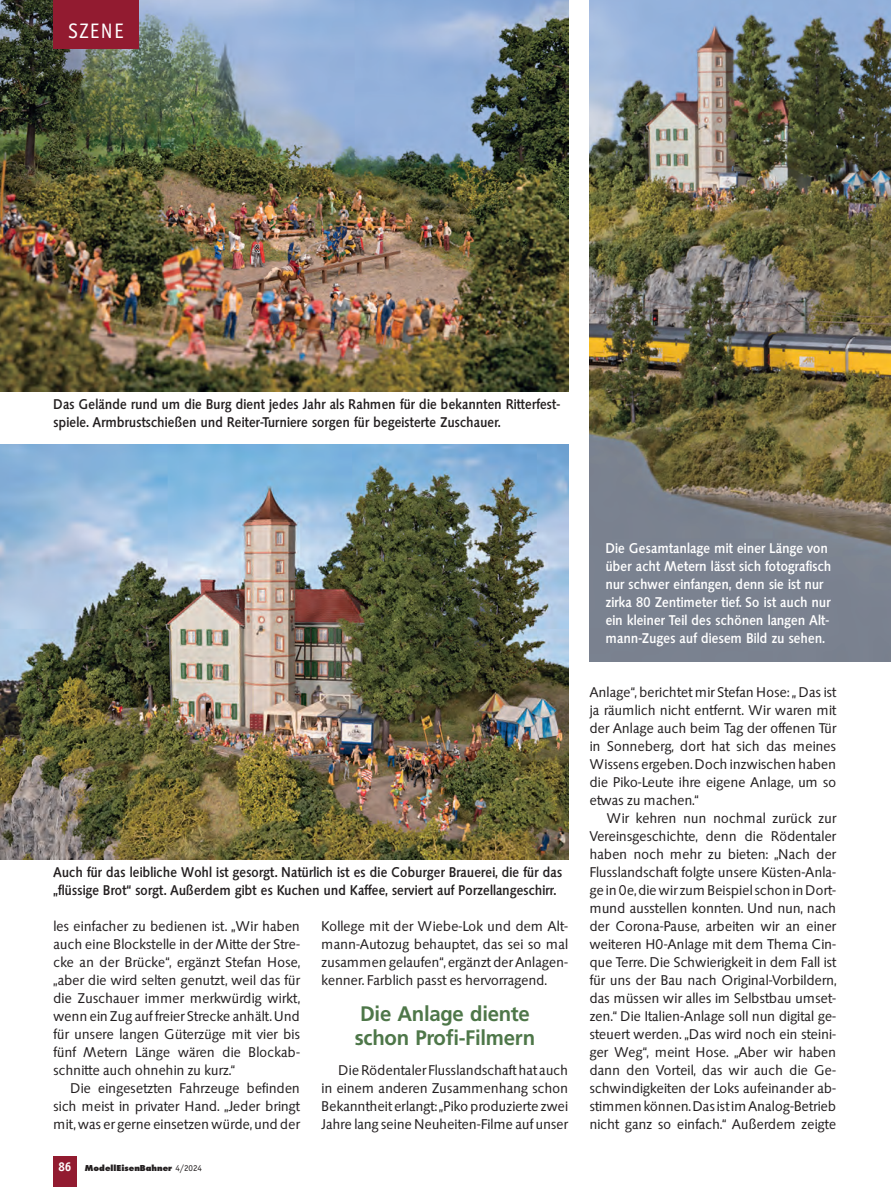
<style>
.page{position:relative;width:891px;height:1187px;background:#fff}
.page>*{position:absolute;margin:0;border:0;box-sizing:border-box;transform-origin:0 0}
.t1{font:700 21px/24px "Frutiger LT Std";letter-spacing:-.015em;color:#4e7749}
.t2{font:21px "Officina Sans ITC Pro";letter-spacing:.07em;color:#fff}
.t3{font:14.7px/18px "Saxony Serial";letter-spacing:-.015em;color:#231f20;text-align:justify}
.t4{font:500 14.7px/18px "Saxony Serial";letter-spacing:-.015em;color:#231f20;scale:.9 1}
.t5{font:500 14.7px/18px "Saxony Serial";letter-spacing:-.015em;color:#fff;scale:.9 1}
.t6{font:800 7.95px "Futura Std";color:#231f20}
.s1{font-family:"Officina Sans ITC Pro";font-weight:700;font-size:12.75px;color:#fff}
.s2{font-family:"Officina Sans ITC Pro";font-weight:400;font-size:9px}
</style>
<div class="page">
<div style="left:53px;top:1156px;width:24px;height:31px;background:#921b30"></div>
<img style="left:0;top:0;width:568px;height:391px">
<div style="left:53px;top:0;width:85px;height:49px;background:#921b30"></div>
<img style="left:0;top:445px;width:568px;height:414px">
<img style="left:589px;top:0;width:301px;height:661px">
<h1 class="t2" style="left:68px;top:19px;width:57px">SZENE</h1>
<p class="t4" style="left:53px;top:395px;width:564px">Das Gelände rund um die Burg dient jedes Jahr als Rahmen für die bekannten Ritterfest&shy;spiele. Armbrustschießen und Reiter-Turniere sorgen für begeisterte Zuschauer.</p>
<p class="t4" style="left:53px;top:863px;width:567px">Auch für das leibliche Wohl ist gesorgt. Natürlich ist es die Coburger Brauerei, die für das „flüssige Brot“ sorgt. Außerdem gibt es Kuchen und Kaffee, serviert auf Porzellangeschirr.</p>
<p class="t3" style="left:53px;top:917px;width:248px">les einfacher zu bedienen ist. „Wir haben auch eine Blockstelle in der Mitte der Stre&shy;cke an der Brücke“, ergänzt Stefan Hose, „aber die wird selten genutzt, weil das für die Zuschauer immer merkwürdig wirkt, wenn ein Zug auf freier Strecke anhält. Und für unsere langen Güterzüge mit vier bis fünf Metern Länge wären die Blockab&shy;schnitte auch ohnehin zu kurz.“</p>
<p class="t3" style="left:53px;top:1079px;width:248px;text-indent:17px">Die eingesetzten Fahrzeuge befinden sich meist in privater Hand. „Jeder bringt mit, was er gerne einsetzen würde, und der</p>
<p class="t3" style="left:321px;top:917px;width:248px">Kollege mit der Wiebe-Lok und dem Alt&shy;mann-Autozug behauptet, das sei so mal zusammen gelaufen“, ergänzt der Anlagen&shy;kenner. Farblich passt es hervorragend.</p>
<h1 class="t1" style="left:355px;top:1002px;width:182px">Die Anlage diente schon Profi-Filmern</h1>
<p class="t3" style="left:321px;top:1061px;width:248px;text-indent:17px">Die Rödentaler Flusslandschaft hat auch in einem anderen Zusammenhang schon Bekanntheit erlangt: „Piko produzierte zwei Jahre lang seine Neuheiten-Filme auf unser</p>
<p class="t6" style="left:58px;top:1163px;width:145px"><span class="s1">86</span> ModellEisenBahner <span class="s2">4/2024</span></p>
<p class="t5" style="left:605px;top:539px;width:252px">Die Gesamtanlage mit einer Länge von über acht Metern lässt sich fotografisch nur schwer einfangen, denn sie ist nur zirka 80 Zentimeter tief. So ist auch nur ein kleiner Teil des schönen langen Alt&shy;mann-Zuges auf diesem Bild zu sehen.</p>
<p class="t3" style="left:589px;top:683px;width:248px">Anlage“, berichtet mir Stefan Hose: „ Das ist ja räumlich nicht entfernt. Wir waren mit der Anlage auch beim Tag der offenen Tür in Sonneberg, dort hat sich das meines Wissens ergeben. Doch inzwischen haben die Piko-Leute ihre eigene Anlage, um so etwas zu machen.“</p>
<p class="t3" style="left:589px;top:809px;width:248px;text-indent:17px">Wir kehren nun nochmal zurück zur Vereinsgeschichte, denn die Rödentaler haben noch mehr zu bieten: „Nach der Flusslandschaft folgte unsere Küsten-Anla&shy;ge in 0e, die wir zum Beispiel schon in Dort&shy;mund ausstellen konnten. Und nun, nach der Corona-Pause, arbeiten wir an einer weiteren H0-Anlage mit dem Thema Cin&shy;que Terre. Die Schwierigkeit in dem Fall ist für uns der Bau nach Original-Vorbildern, das müssen wir alles im Selbstbau umset&shy;zen.“ Die Italien-Anlage soll nun digital ge&shy;steuert werden. „Das wird noch ein steini&shy;ger Weg“, meint Hose. „Aber wir haben dann den Vorteil, das wir auch die Ge&shy;schwindigkeiten der Loks aufeinander ab&shy;stimmen können. Das ist im Analog-Betrieb nicht ganz so einfach.“ Außerdem zeigte</p>
</div>
